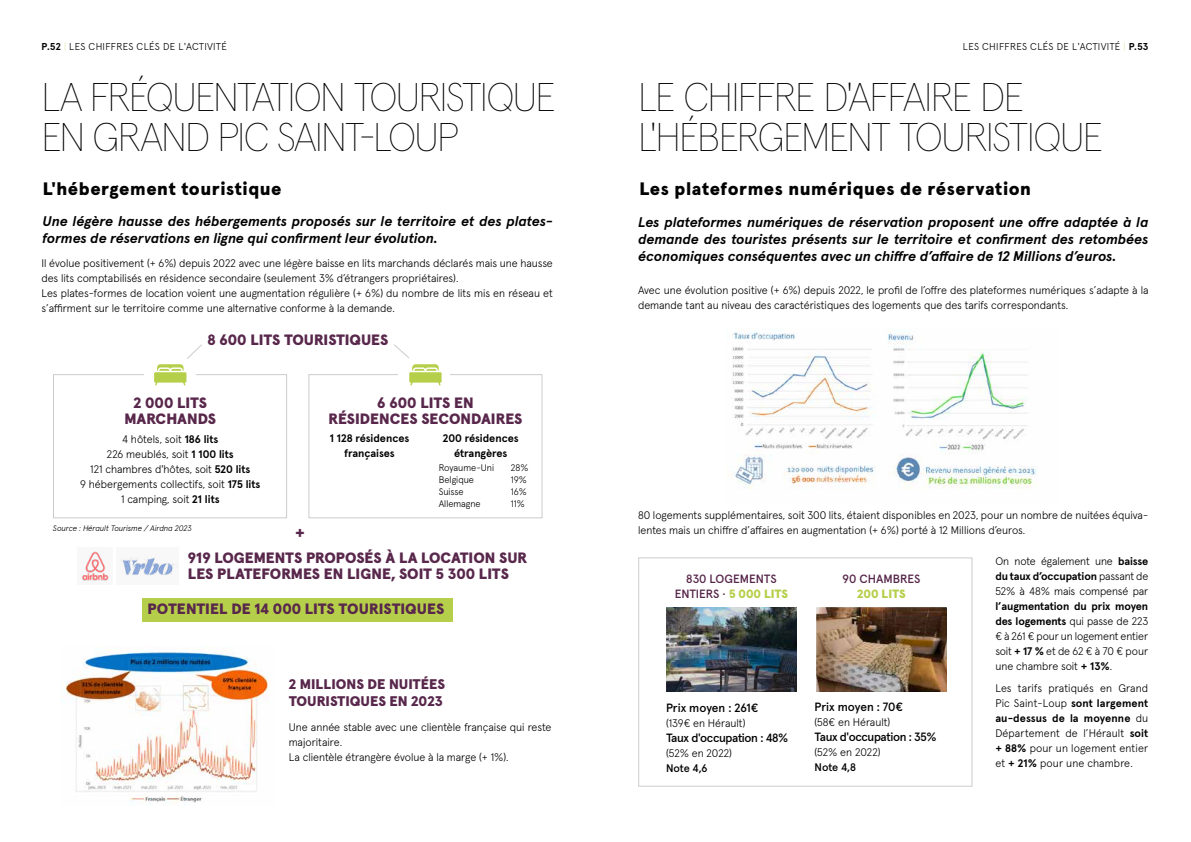
<style>
.page{position:relative;width:1191px;height:842px;background:#fff}
.page>*{position:absolute;margin:0;border:0;box-sizing:border-box;transform-origin:0 0}
.t1{font:100 40px/40px "Apercu Pro";letter-spacing:-.05em;color:#020203}
.t2{font:900 18px "Apercu Pro";letter-spacing:.03em;color:#020203}
.t3{font:900 16px "Apercu Pro";color:#58274b}
.t4{font:900 15px/16px "Apercu Pro";color:#58274b;text-align:center}
.t5{font:italic 700 14px/16.8px "Apercu Pro";letter-spacing:-.005em;color:#020203}
.t6{font:900 14px/16.8px "Apercu Pro";letter-spacing:-.005em;color:#58274b}
.t7{font:500 12px "Apercu Pro";letter-spacing:-.03em;color:#020203}
.t8{font:500 12px/15px "Apercu Pro";letter-spacing:-.005em;color:#58274b;text-align:center}
.t9{font:500 12px "Apercu Pro";letter-spacing:-.01em;color:#020203}
.t10{font:500 12px "Apercu Pro";letter-spacing:-.005em;color:#020203}
.t11{font:900 12px "Apercu Pro";letter-spacing:-.01em;color:#b6cf4a}
.t12{font:300 11px/15px "Apercu Pro";color:#000}
.t13{font:300 11px "Apercu Pro";color:#020203}
.t14{font:700 11px/15px "Apercu Pro";letter-spacing:-.005em;color:#000;text-align:center}
.t15{font:500 11px "Apercu Pro";letter-spacing:-.005em;color:#020203}
.t16{font:300 10px "Apercu Pro";letter-spacing:.03em;color:#020203}
.t17{font:300 9.5px "Apercu Pro";color:#000}
.t18{font:italic 300 8px "Apercu Pro";letter-spacing:-.005em;color:#000}
.s1{font-weight:700;color:#000}
.s2{font-weight:100;color:#b6cf4a}
.s3{font-weight:700}
.s4{font-weight:900;color:#b6cf4a}
</style>
<div class="page">
<div style="left:53px;top:374px;width:234px;height:144px;border:1px solid #cdcccc"></div>
<div style="left:308px;top:374px;width:234px;height:144px;border:1px solid #cdcccc"></div>
<div style="left:145px;top:365px;width:51px;height:22px;background:#fff"></div>
<div style="left:398px;top:365px;width:51px;height:22px;background:#fff"></div>
<svg style="left:154px;top:344px;width:49px;height:41px"></svg>
<svg style="left:393px;top:344px;width:48px;height:41px"></svg>
<img style="left:82px;top:551px;width:27px;height:30px">
<img style="left:121px;top:557px;width:57px;height:19px">
<div style="left:142px;top:598px;width:310px;height:24px;background:#b6cf4a"></div>
<img style="left:61px;top:647px;width:208px;height:157px">
<div style="left:638px;top:557px;width:334px;height:230px;border:1px solid #cdcccc"></div>
<img style="left:729px;top:330px;width:308px;height:159px">
<img style="left:666px;top:607px;width:130px;height:85px">
<img style="left:816px;top:607px;width:130px;height:85px">
<p class="t16" style="left:42px;top:39px;width:187px"><span class="s1">P.52</span> <span class="s2">|</span> LES CHIFFRES CLÉS DE L'ACTIVITÉ</p>
<h1 class="t1" style="left:41px;top:73px;width:516px">LA FRÉQUENTATION TOURISTIQUE<br>EN GRAND PIC SAINT-LOUP</h1>
<h2 class="t2" style="left:43px;top:174px;width:240px">L'hébergement touristique</h2>
<p class="t5" style="left:43px;top:212px;width:512px">Une légère hausse des hébergements proposés sur le territoire et des plates&shy;formes de réservations en ligne qui confirment leur évolution.</p>
<p class="t12" style="left:41px;top:255px;width:513px">Il évolue positivement (+ 6%) depuis 2022 avec une légère baisse en lits marchands déclarés mais une hausse des lits comptabilisés en résidence secondaire (seulement 3% d’étrangers propriétaires).<br>Les plates-formes de location voient une augmentation régulière (+ 6%) du nombre de lits mis en réseau et s’affirment sur le territoire comme une alternative conforme à la demande.</p>
<h3 class="t4" style="left:207px;top:331px;width:182px">8 600 LITS TOURISTIQUES</h3>
<h3 class="t4" style="left:124px;top:393px;width:93px">2 000 LITS<br>MARCHANDS</h3>
<h3 class="t4" style="left:328px;top:393px;width:195px">6 600 LITS EN<br>RÉSIDENCES SECONDAIRES</h3>
<p class="t12" style="left:80px;top:431px;width:182px;text-align:center">4 hôtels, soit <span class="s3">186 lits<br></span>226 meublés, soit <span class="s3">1 100 lits<br></span>121 chambres d'hôtes, soit <span class="s3">520 lits<br></span>9 hébergements collectifs, soit <span class="s3">175 lits<br></span>1 camping, soit <span class="s3">21 lits</span></p>
<p class="t14" style="left:330px;top:430px;width:81px">1 128 résidences françaises</p>
<p class="t14" style="left:443px;top:430px;width:77px">200 résidences étrangères</p>
<p class="t17" style="left:439px;top:461px;width:57px">Royaume-Uni</p>
<p class="t17" style="left:511px;top:461px;width:19px">28%</p>
<p class="t17" style="left:439px;top:473px;width:37px">Belgique</p>
<p class="t17" style="left:511px;top:473px;width:18px">19%</p>
<p class="t17" style="left:439px;top:485px;width:26px">Suisse</p>
<p class="t17" style="left:511px;top:485px;width:18px">16%</p>
<p class="t17" style="left:439px;top:497px;width:44px">Allemagne</p>
<p class="t17" style="left:511px;top:497px;width:16px">11%</p>
<p class="t18" style="left:53px;top:522px;width:140px">Source : Hérault Tourisme / Airdna 2023</p>
<h3 class="t3" style="left:295px;top:519px;width:11px">+</h3>
<h3 class="t4" style="left:188px;top:549px;width:341px;text-align:left">919 LOGEMENTS PROPOSÉS À LA LOCATION SUR<br>LES PLATEFORMES EN LIGNE, SOIT 5 300 LITS</h3>
<h3 class="t4" style="left:148px;top:600px;width:298px">POTENTIEL DE 14 000 LITS TOURISTIQUES</h3>
<p class="t6" style="left:289px;top:675px;width:158px">2 MILLIONS DE NUITÉES<br>TOURISTIQUES EN 2023</p>
<p class="t12" style="left:289px;top:719px;width:264px">Une année stable avec une clientèle française qui reste majoritaire.<br>La clientèle étrangère évolue à la marge (+ 1%).</p>
<p class="t16" style="left:962px;top:39px;width:187px">LES CHIFFRES CLÉS DE L'ACTIVITÉ <span class="s2">|</span> <span class="s3">P.53</span></p>
<h1 class="t1" style="left:638px;top:73px;width:467px">LE CHIFFRE D'AFFAIRE DE<br>L'HÉBERGEMENT TOURISTIQUE</h1>
<h2 class="t2" style="left:639px;top:174px;width:393px">Les plateformes numériques de réservation</h2>
<p class="t5" style="left:638px;top:213px;width:512px;text-align:justify">Les plateformes numériques de réservation proposent une offre adaptée à la demande des touristes présents sur le territoire et confirment des retombées économiques conséquentes avec un chiffre d’affaire de 12 Millions d’euros.</p>
<p class="t12" style="left:638px;top:282px;width:512px">Avec une évolution positive (+ 6%) depuis 2022, le profil de l’offre des plateformes numériques s’adapte à la demande tant au niveau des caractéristiques des logements que des tarifs correspondants.</p>
<p class="t12" style="left:638px;top:507px;width:511px">80 logements supplémentaires, soit 300 lits, étaient disponibles en 2023, pour un nombre de nuitées équiva&shy;lentes mais un chiffre d’affaires en augmentation (+ 6%) porté à 12 Millions d’euros.</p>
<p class="t8" style="left:674px;top:570px;width:115px">830 LOGEMENTS<br>ENTIERS . <span class="s4">5 000 LITS</span></p>
<p class="t8" style="left:842px;top:571px;width:79px">90 CHAMBRES</p>
<p class="t12" style="left:995px;top:553px;width:154px;text-align:justify">On note également une <span class="s3">baisse du taux d’occupation</span> passant de 52% à 48% mais compensé par</p>
<p class="t12" style="left:995px;top:598px;width:154px;text-align:justify"><span class="s3">l’augmentation du prix moyen des logements</span> qui passe de 223 € à 261 € pour un logement entier soit <span class="s3">+ 17 %</span> et de 62 € à 70 € pour une chambre soit <span class="s3">+ 13%</span>.</p>
<p class="t12" style="left:995px;top:680px;width:154px;text-align:justify">Les tarifs pratiqués en Grand Pic Saint-Loup <span class="s3">sont largement au-dessus de la moyenne</span> du Département de l’Hérault <span class="s3">soit + 88%</span> pour un logement entier et <span class="s3">+ 21%</span> pour une chambre.</p>
<p class="t11" style="left:857px;top:584px;width:50px">200 LITS</p>
<p class="t10" style="left:814px;top:697px;width:90px">Prix moyen : 70€</p>
<p class="t13" style="left:814px;top:714px;width:77px">(58€ en Hérault)</p>
<p class="t7" style="left:814px;top:727px;width:123px">Taux d'occupation : 35%</p>
<p class="t13" style="left:814px;top:744px;width:67px">(52% en 2022)</p>
<p class="t15" style="left:814px;top:758px;width:43px">Note 4,8</p>
<p class="t9" style="left:666px;top:698px;width:94px">Prix moyen : 261€</p>
<p class="t13" style="left:666px;top:714px;width:81px">(139€ en Hérault)</p>
<p class="t7" style="left:666px;top:728px;width:124px">Taux d'occupation : 48%</p>
<p class="t13" style="left:666px;top:744px;width:67px">(52% en 2022)</p>
<p class="t15" style="left:666px;top:759px;width:43px">Note 4,6</p>
</div>
